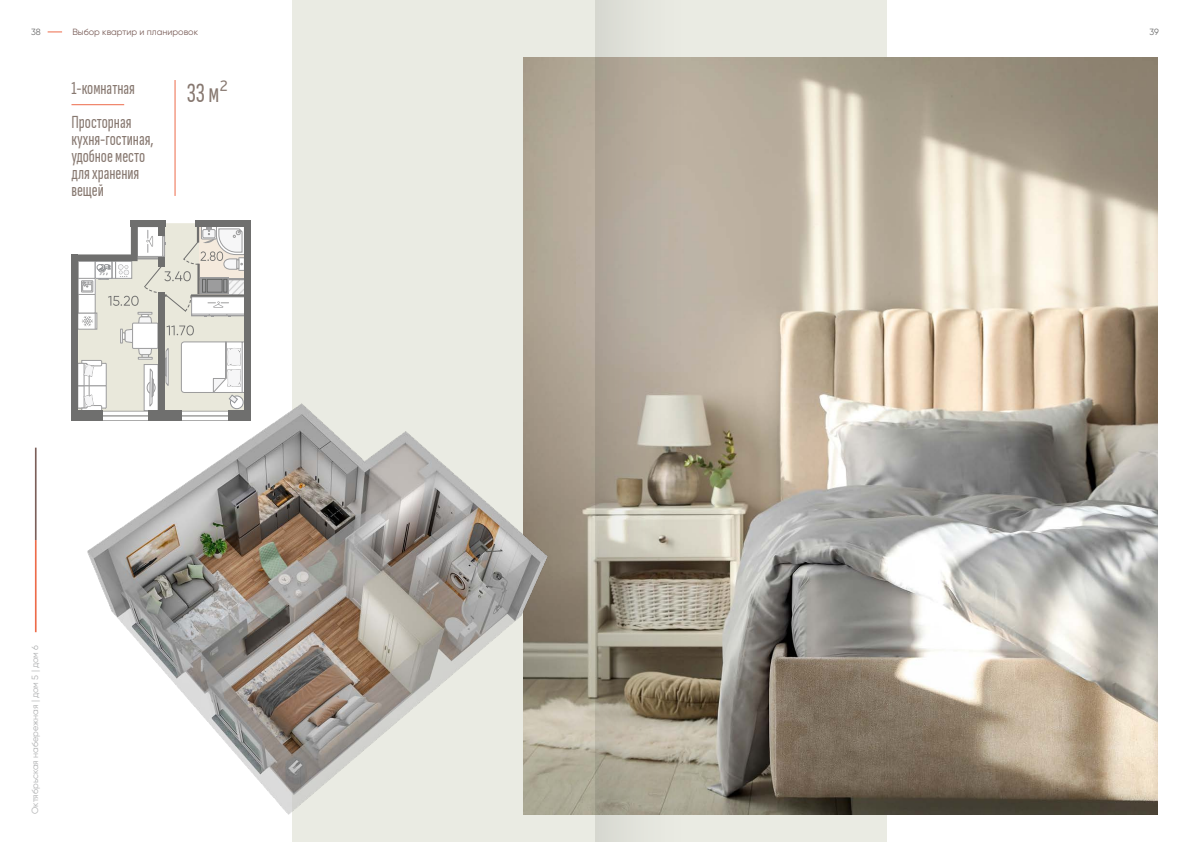
<style>
.page{position:relative;width:1191px;height:842px;background:#fff}
.page>*{position:absolute;margin:0;border:0;box-sizing:border-box;transform-origin:0 0}
.t1{font:27.3px "Attractive Extra Cond";color:#877870}
.t2{font:18px/17px "Attractive Extra Cond";color:#877870}
.t3{font:9px "Gilroy";color:#b1b2b3}
.t4{font:9px "Gilroy";color:#7b5f5a}
.t5{font:9px "Gilroy";color:#6e6e6e}
.s1{font-family:"Bliss Pro";font-weight:200}
</style>
<div class="page">
<div style="left:292px;top:0;width:594px;height:842px;background:#eaebe3"></div>
<img style="left:524px;top:57px;width:633px;height:757px">
<img style="left:87px;top:384px;width:469px;height:431px">
<hr style="left:71px;top:104px;width:53px;height:1px;background:#ed6b4a">
<hr style="left:174px;top:80px;width:1px;height:116px;background:#ed6b4a">
<div style="left:131px;top:220px;width:35px;height:7px;background:#6f6f6e"></div>
<div style="left:195px;top:220px;width:56px;height:7px;background:#6f6f6e"></div>
<div style="left:244px;top:223px;width:7px;height:195px;background:#6f6f6e"></div>
<div style="left:71px;top:254px;width:7px;height:162px;background:#6f6f6e"></div>
<div style="left:71px;top:411px;width:32px;height:10px;background:#6f6f6e"></div>
<div style="left:228px;top:411px;width:23px;height:10px;background:#6f6f6e"></div>
<svg style="left:78px;top:223px;width:166px;height:198px"></svg>
<svg style="left:48px;top:32px;width:14px;height:1px"></svg>
<hr style="left:35px;top:540px;width:2px;height:92px;background:#ed6b4a">
<hr style="left:35px;top:448px;width:2px;height:92px;background:#7b5f5a">
<svg style="left:595px;top:0;width:89px;height:842px;background:#b0a899"></svg>
<p class="t4" style="left:72px;top:26px;width:127px">Выбор квартир и планировок</p>
<p class="t5" style="left:31px;top:26px;width:11px">38</p>
<p class="t5" style="left:1149px;top:26px;width:11px">39</p>
<p class="t2" style="left:71px;top:71px;width:65px;line-height:34.1px">1-комнатная<br>Просторная</p>
<p class="t2" style="left:71px;top:131px;width:84px">кухня-гостиная, удобное место для хранения вещей</p>
<h1 class="t1" style="left:187px;top:78px;width:43px">33 м<span class="s1">²</span></h1>
<p class="t3" style="left:30px;top:814px;width:171px;rotate:-90deg">Октябрьская набережная | дом 5 | дом 6</p>
</div>
